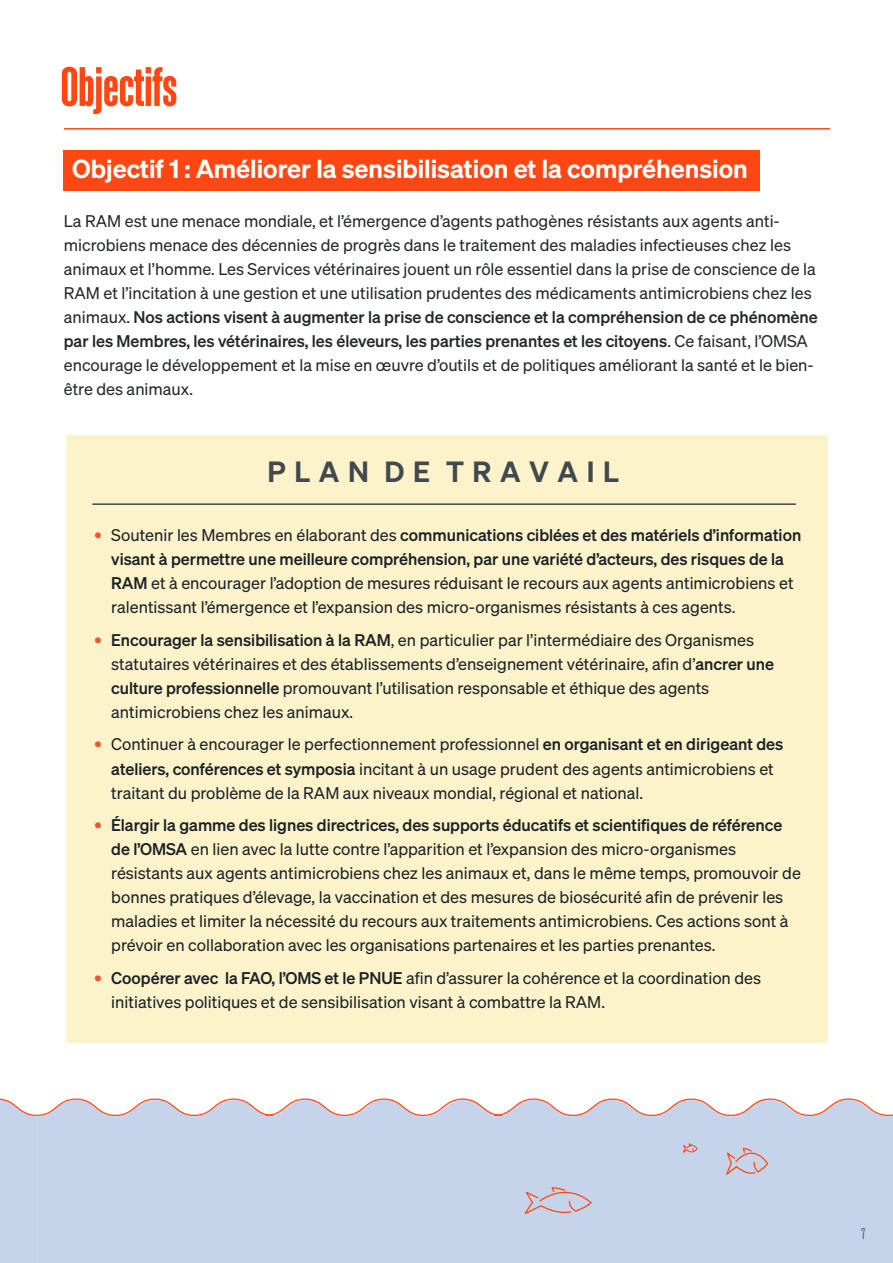
<style>
.page{position:relative;width:893px;height:1263px;background:#fff}
.page>*{position:absolute;margin:0;border:0;box-sizing:border-box;transform-origin:0 0}
.titre1{font:600 54px "Sohne Schmal";color:#ff4714}
.t1{font:600 28.5px "Sohne";color:#41484e}
.t2{font:600 25.5px "Sohne";color:#fff}
.t3{font:16.5px/24px "Sohne Buch";color:#1b2126}
.corps_de_texte{font:16.5px/24px "Sohne Buch";color:#25272a}
.t4{font:15px "Sohne Schmal Buch";color:#231f20}
.s1{font-family:"Sohne Kraftig"}
.s2{font-size:19.5px;color:#f05630}
</style>
<div class="page">
<div style="left:63px;top:150px;width:697px;height:40px;background:#ff4714"></div>
<div style="left:66px;top:435px;width:762px;height:607px;background:#fdf3cb"></div>
<hr style="left:65px;top:128px;width:764px;height:2px;background:#ff4714">
<hr style="left:93px;top:503px;width:702px;height:2px;background:#41484e">
<svg style="left:0;top:1098px;width:893px;height:165px;background:#c8d3e9"></svg>
<p class="titre1" style="left:61px;top:58px;width:118px">Objectifs</p>
<p class="t2" style="left:72px;top:153px;width:677px">Objectif 1 : Améliorer la sensibilisation et la compréhension</p>
<p class="corps_de_texte" style="left:64px;top:208px;width:755px">La RAM est une menace mondiale, et l’émergence d’agents pathogènes résistants aux agents anti&shy;microbiens menace des décennies de progrès dans le traitement des maladies infectieuses chez les animaux et l’homme. Les Services vétérinaires jouent un rôle essentiel dans la prise de conscience de la RAM et l’incitation à une gestion et une utilisation prudentes des médicaments antimicrobiens chez les animaux. <span class="s1">Nos actions visent à augmenter la prise de conscience et la compréhension de ce phénomène par les Membres, les vétérinaires, les éleveurs, les parties prenantes et les citoyens</span>. Ce faisant, l’OMSA encourage le développement et la mise en œuvre d’outils et de politiques améliorant la santé et le bien&shy;être des animaux.</p>
<p class="t1" style="left:268px;top:454px;width:353px">P L A N D E T R A V A I L</p>
<p class="t3" style="left:111px;top:523px;width:691px;text-indent:-17px"><span class="s2">•</span> Soutenir les Membres en élaborant des <span class="s1">communications ciblées et des matériels d’information visant à permettre une meilleure compréhension, par une variété d’acteurs, des risques de la RAM</span> et à encourager l’adoption de mesures réduisant le recours aux agents antimicrobiens et ralentissant l’émergence et l’expansion des micro-organismes résistants à ces agents.</p>
<p class="t3" style="left:111px;top:628px;width:664px;text-indent:-17px"><span class="s2">•</span> <span class="s1">Encourager la sensibilisation à la RAM</span>, en particulier par l’intermédiaire des Organismes statutaires vétérinaires et des établissements d’enseignement vétérinaire, afin d’<span class="s1">ancrer une culture professionnelle</span> promouvant l’utilisation responsable et éthique des agents antimicrobiens chez les animaux.</p>
<p class="t3" style="left:111px;top:732px;width:673px;text-indent:-17px"><span class="s2">•</span> Continuer à encourager le perfectionnement professionnel <span class="s1">en organisant et en dirigeant des ateliers, conférences et symposia</span> incitant à un usage prudent des agents antimicrobiens et traitant du problème de la RAM aux niveaux mondial, régional et national.</p>
<p class="t3" style="left:111px;top:813px;width:691px;text-indent:-17px"><span class="s2">•</span> <span class="s1">Élargir la gamme des lignes directrices, des supports éducatifs et scientifiques de référence de l’OMSA</span> en lien avec la lutte contre l’apparition et l’expansion des micro-organismes résistants aux agents antimicrobiens chez les animaux et, dans le même temps, promouvoir de bonnes pratiques d’élevage, la vaccination et des mesures de biosécurité afin de prévenir les maladies et limiter la nécessité du recours aux traitements antimicrobiens. Ces actions sont à prévoir en collaboration avec les organisations partenaires et les parties prenantes.</p>
<p class="t3" style="left:111px;top:965px;width:651px;text-indent:-17px"><span class="s2">•</span> <span class="s1">Coopérer avec la FAO, l’OMS et le PNUE</span> afin d’assurer la cohérence et la coordination des initiatives politiques et de sensibilisation visant à combattre la RAM.</p>
<p class="t4" style="left:861px;top:1226px;width:5px">7</p>
</div>
